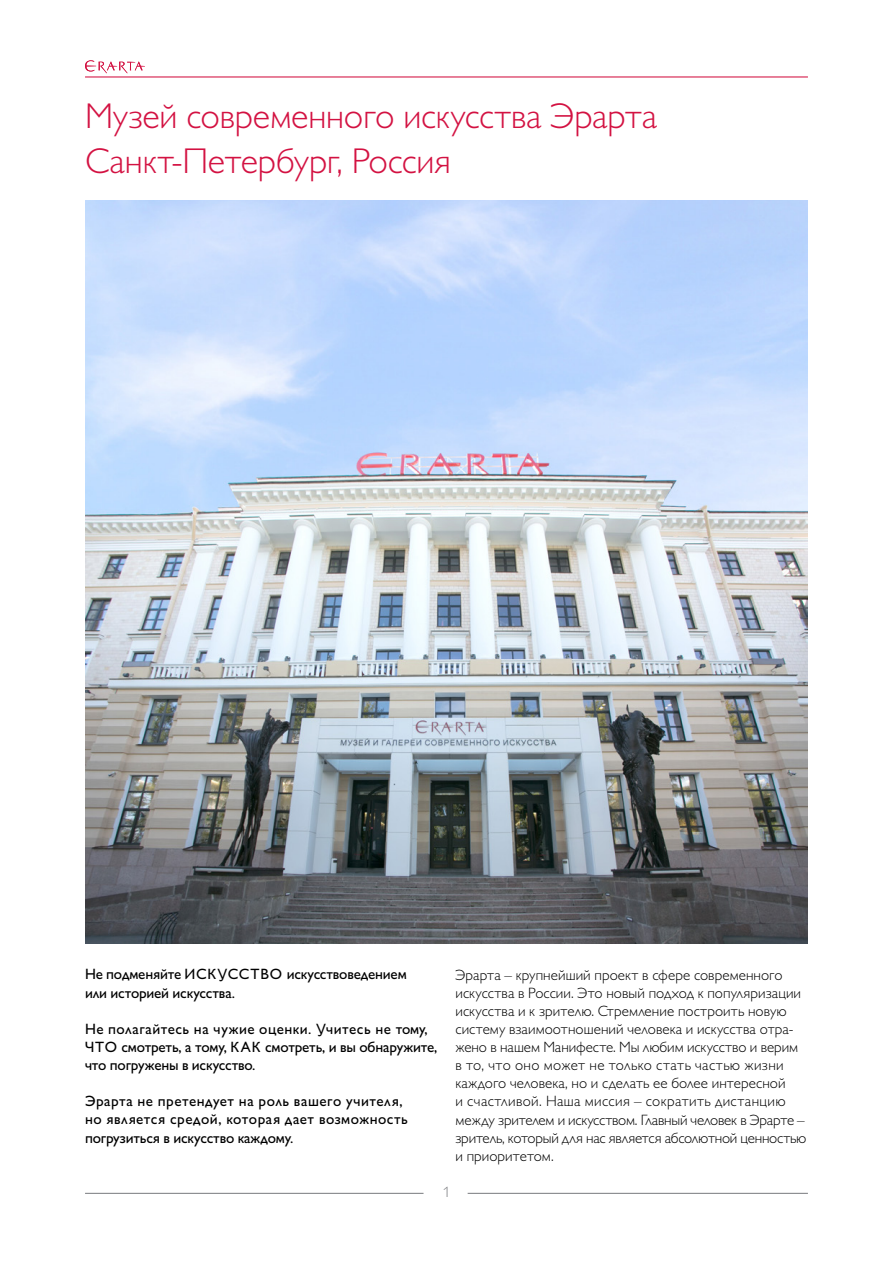
<style>
.page{position:relative;width:893px;height:1263px;background:#fff}
.page>*{position:absolute;margin:0;border:0;box-sizing:border-box;transform-origin:0 0}
.t1{font:300 36px/45.3px "Gill Sans MT Pro Cyr";letter-spacing:-.005em;color:#d31242}
.t2{font:300 15px/18.1px "Gill Sans MT Pro Cyr";letter-spacing:.005em;color:#000}
.t3{font:500 15px/18.1px "Gill Sans MT Pro Cyr";letter-spacing:.01em;color:#000}
.t4{font:500 15px/18.1px "Gill Sans MT Pro Cyr";letter-spacing:.03em;color:#000}
.t5{font:500 15px/18.1px "Gill Sans MT Pro Cyr";letter-spacing:-.01em;color:#000}
.t6{font:300 15px "Gill Sans MT Pro Cyr";color:#808285}
</style>
<div class="page">
<hr style="left:85px;top:1193px;width:338px;height:1px;background:#808285">
<hr style="left:85px;top:76px;width:723px;height:2px;background:#d31242">
<hr style="left:468px;top:1193px;width:340px;height:1px;background:#808285">
<svg style="left:85px;top:60px;width:60px;height:13px"></svg>
<img style="left:85px;top:200px;width:723px;height:743px">
<h1 class="t1" style="left:85px;top:93px;width:574px">Музей современного искусства Эрарта<br>Санкт-Петербург, Россия</h1>
<p class="t5" style="left:85px;top:965px;width:323px">Не подменяйте ИСКУССТВО искусствоведением или историей искусства.</p>
<p class="t3" style="left:85px;top:1019px;width:354px">Не полагайтесь на чужие оценки. Учитесь не тому,<br>ЧТО смотреть, а тому, КАК смотреть, и вы обнаружите, что погружены в искусство.</p>
<p class="t4" style="left:85px;top:1092px;width:324px">Эрарта не претендует на роль вашего учителя, но является средой, которая дает возможность погрузиться в искусство каждому.</p>
<p class="t2" style="left:455px;top:965px;width:352px">Эрарта – крупнейший проект в сфере современного искусства в России. Это новый подход к популяризации искусства и к зрителю. Стремление построить новую систему взаимоотношений человека и искусства отра&shy;жено в нашем Манифесте. Мы любим искусство и верим в то, что оно может не только стать частью жизни каждого человека, но и сделать ее более интересной<br>и счастливой. Наша миссия – сократить дистанцию между зрителем и искусством. Главный человек в Эрарте – зритель, который для нас является абсолютной ценностью и приоритетом.</p>
<p class="t6" style="left:443px;top:1182px;width:9px">1</p>
</div>
